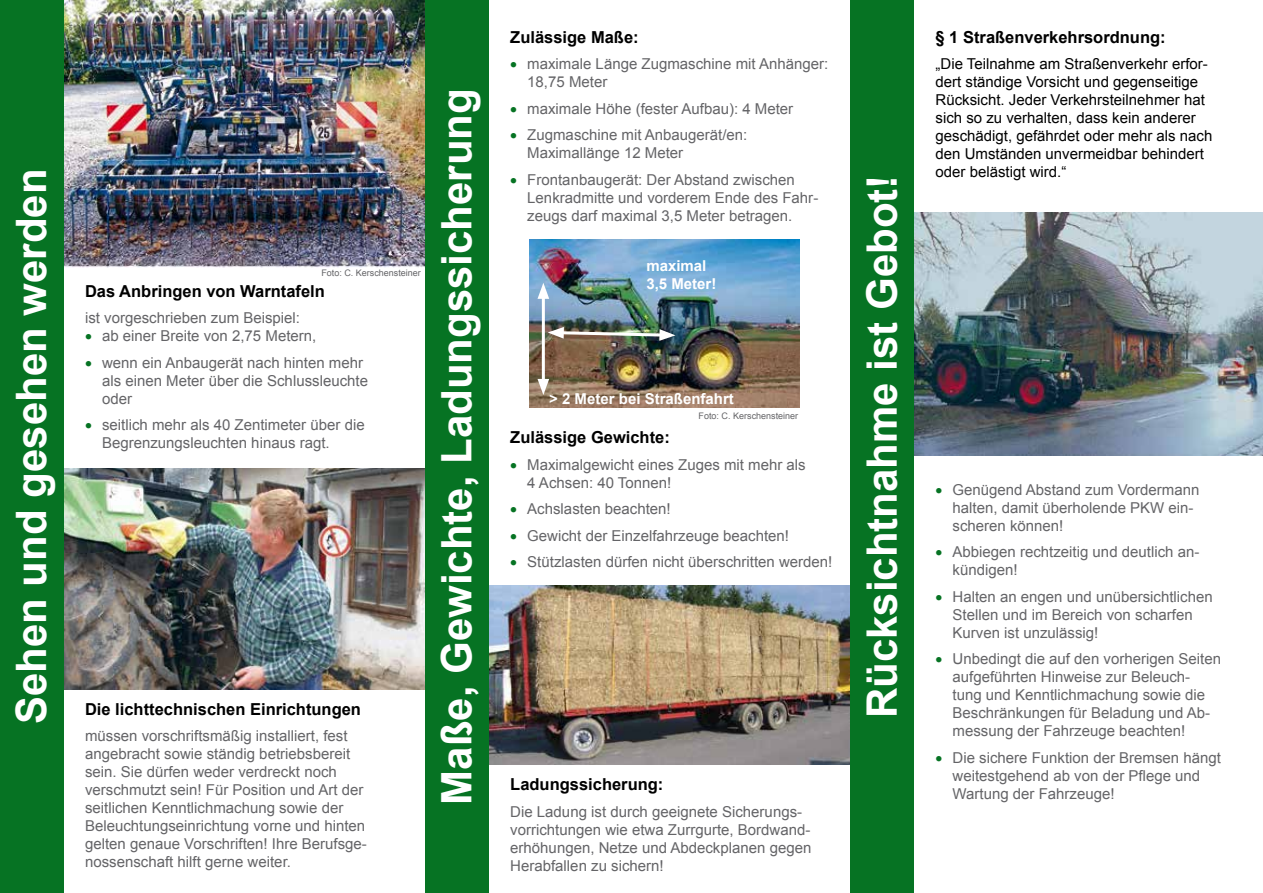
<style>
.page{position:relative;width:1263px;height:893px;background:#fff}
.page>*{position:absolute;margin:0;border:0;box-sizing:border-box;transform-origin:0 0}
.t1{font:700 42px "Arial";color:#fff}
.t2{font:700 16.5px "Arial";color:#000}
.t3{font:15px/18px "Arial";color:#646467}
.t4{font:15px/18px "Arial";color:#000}
.t5{font:700 15px/18px "Arial";color:#fff}
.t6{font:9px "Arial";color:#646467}
.s1{color:#067323}
</style>
<div class="page">
<img style="left:489px;top:586px;width:361px;height:179px">
<img style="left:64px;top:469px;width:361px;height:220px">
<img style="left:64px;top:0;width:361px;height:268px">
<img style="left:914px;top:212px;width:349px;height:243px">
<div style="left:0;top:0;width:64px;height:893px;background:#067323"></div>
<div style="left:425px;top:0;width:64px;height:893px;background:#067323"></div>
<div style="left:850px;top:0;width:64px;height:893px;background:#067323"></div>
<img style="left:529px;top:239px;width:270px;height:168px">
<img style="left:548px;top:327px;width:127px;height:14px">
<hr style="left:542px;top:293px;width:3px;height:92px;background:#fff">
<svg style="left:537px;top:283px;width:12px;height:16px"></svg>
<svg style="left:537px;top:379px;width:12px;height:16px"></svg>
<h1 class="t1" style="left:3px;top:724px;width:557px;rotate:-90deg">Sehen und gesehen werden</h1>
<p class="t6" style="left:321px;top:267px;width:101px">Foto: C. Kerschensteiner</p>
<p class="t2" style="left:85px;top:280px;width:241px">Das Anbringen von Warntafeln</p>
<p class="t3" style="left:85px;top:309px;width:217px">ist vorgeschrieben zum Beispiel:</p>
<p class="t3" style="left:85px;top:327px;width:233px"><span class="s1">•</span> ab einer Breite von 2,75 Metern,</p>
<p class="t3" style="left:102px;top:354px;width:267px;text-indent:-17px"><span class="s1">•</span> wenn ein Anbaugerät nach hinten mehr als einen Meter über die Schlussleuchte oder</p>
<p class="t3" style="left:102px;top:416px;width:264px;text-indent:-17px"><span class="s1">•</span> seitlich mehr als 40 Zentimeter über die<br>Begrenzungsleuchten hinaus ragt.</p>
<p class="t2" style="left:85px;top:698px;width:277px">Die lichttechnischen Einrichtungen</p>
<p class="t3" style="left:85px;top:727px;width:283px">müssen vorschriftsmäßig installiert, fest angebracht sowie ständig betriebsbereit sein. Sie dürfen weder verdreckt noch verschmutzt sein! Für Position und Art der seitlichen Kenntlichmachung sowie der Beleuchtungseinrichtung vorne und hinten gelten genaue Vorschriften! Ihre Berufsge&shy;nossenschaft hilft gerne weiter.</p>
<h1 class="t1" style="left:429px;top:805px;width:718px;rotate:-90deg">Maße, Gewichte, Ladungssicherung</h1>
<p class="t2" style="left:510px;top:26px;width:130px">Zulässige Maße:</p>
<p class="t3" style="left:527px;top:55px;width:302px;text-indent:-17px"><span class="s1">•</span> maximale Länge Zugmaschine mit Anhänger:<br>18,75 Meter</p>
<p class="t3" style="left:510px;top:100px;width:284px"><span class="s1">•</span> maximale Höhe (fester Aufbau): 4 Meter</p>
<p class="t3" style="left:527px;top:126px;width:222px;text-indent:-17px"><span class="s1">•</span> Zugmaschine mit Anbaugerät/en:<br>Maximallänge 12 Meter</p>
<p class="t3" style="left:527px;top:171px;width:292px;text-indent:-17px"><span class="s1">•</span> Frontanbaugerät: Der Abstand zwischen<br>Lenkradmitte und vorderem Ende des Fahr&shy;zeugs darf maximal 3,5 Meter betragen.</p>
<p class="t5" style="left:646px;top:257px;width:72px">maximal<br>3,5 Meter!</p>
<p class="t5" style="left:549px;top:391px;width:186px">&gt; 2 Meter bei Straßenfahrt</p>
<p class="t6" style="left:699px;top:410px;width:101px">Foto: C. Kerschensteiner</p>
<p class="t2" style="left:510px;top:427px;width:161px">Zulässige Gewichte:</p>
<p class="t3" style="left:527px;top:456px;width:280px;text-indent:-17px"><span class="s1">•</span> Maximalgewicht eines Zuges mit mehr als<br>4 Achsen: 40 Tonnen!</p>
<p class="t3" style="left:510px;top:500px;width:162px"><span class="s1">•</span> Achslasten beachten!</p>
<p class="t3" style="left:510px;top:527px;width:280px"><span class="s1">•</span> Gewicht der Einzelfahrzeuge beachten!</p>
<p class="t3" style="left:510px;top:553px;width:324px"><span class="s1">•</span> Stützlasten dürfen nicht überschritten werden!</p>
<p class="t2" style="left:510px;top:773px;width:155px">Ladungssicherung:</p>
<p class="t3" style="left:510px;top:803px;width:303px">Die Ladung ist durch geeignete Sicherungs&shy;vorrichtungen wie etwa Zurrgurte, Bordwand&shy;erhöhungen, Netze und Abdeckplanen gegen Herabfallen zu sichern!</p>
<h1 class="t1" style="left:854px;top:718px;width:545px;rotate:-90deg">Rücksichtnahme ist Gebot!</h1>
<p class="t2" style="left:935px;top:26px;width:232px">§ 1 Straßenverkehrsordnung:</p>
<p class="t4" style="left:935px;top:55px;width:278px">„Die Teilnahme am Straßenverkehr erfor&shy;dert ständige Vorsicht und gegenseitige Rücksicht. Jeder Verkehrsteilnehmer hat sich so zu verhalten, dass kein anderer geschädigt, gefährdet oder mehr als nach den Umständen unvermeidbar behindert oder belästigt wird.“</p>
<p class="t3" style="left:952px;top:481px;width:248px;text-indent:-17px"><span class="s1">•</span> Genügend Abstand zum Vordermann halten, damit überholende PKW ein&shy;scheren können!</p>
<p class="t3" style="left:952px;top:543px;width:248px;text-indent:-17px"><span class="s1">•</span> Abbiegen rechtzeitig und deutlich an&shy;kündigen!</p>
<p class="t3" style="left:952px;top:588px;width:262px;text-indent:-17px"><span class="s1">•</span> Halten an engen und unübersichtlichen<br>Stellen und im Bereich von scharfen<br>Kurven ist unzulässig!</p>
<p class="t3" style="left:952px;top:650px;width:270px;text-indent:-17px"><span class="s1">•</span> Unbedingt die auf den vorherigen Seiten aufgeführten Hinweise zur Beleuch&shy;tung und Kenntlichmachung sowie die Beschränkungen für Beladung und Ab&shy;messung der Fahrzeuge beachten!</p>
<p class="t3" style="left:952px;top:749px;width:270px;text-indent:-17px"><span class="s1">•</span> Die sichere Funktion der Bremsen hängt weitestgehend ab von der Pflege und<br>Wartung der Fahrzeuge!</p>
</div>
